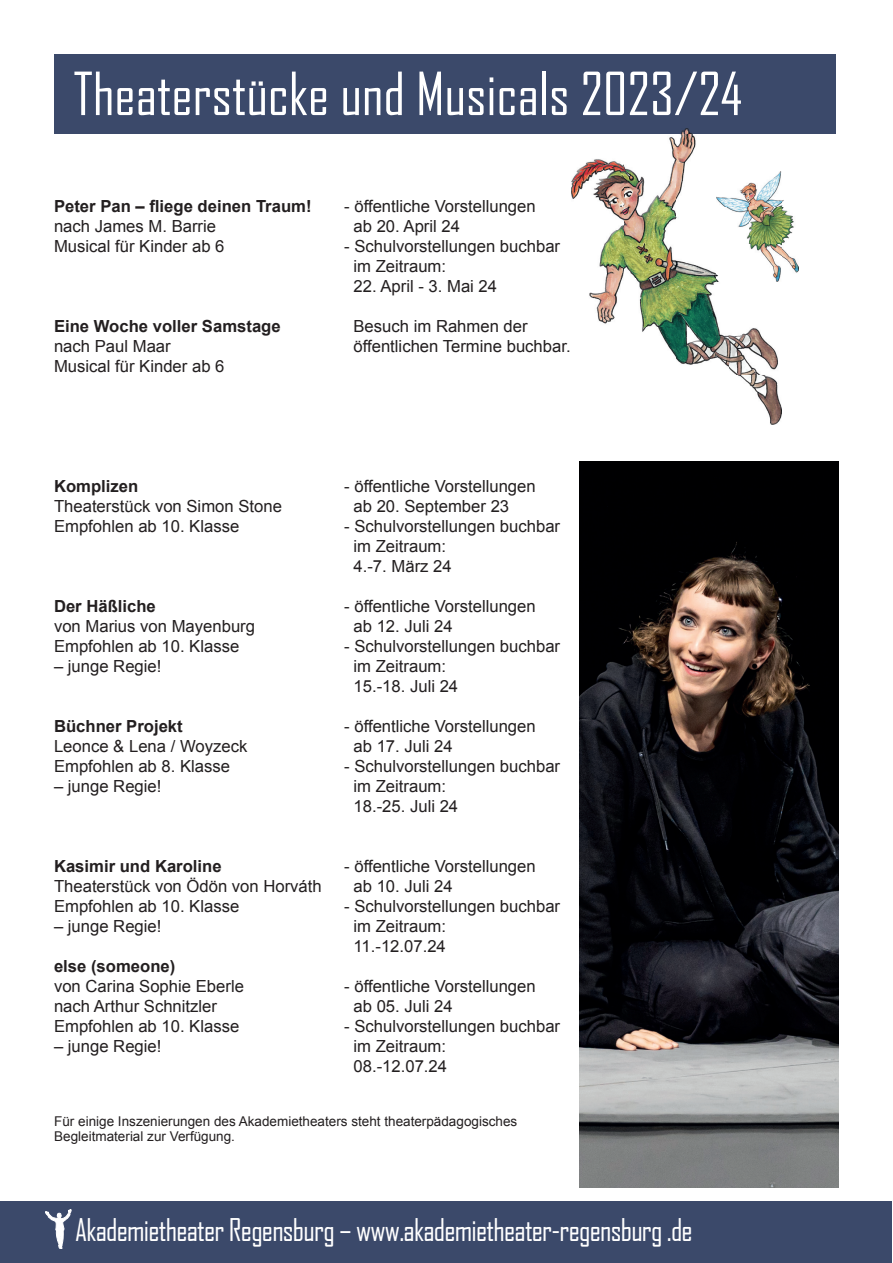
<style>
.page{position:relative;width:893px;height:1263px;background:#fff}
.page>*{position:absolute;margin:0;border:0;box-sizing:border-box;transform-origin:0 0}
.t1{font:56.85px "Agency FB";color:#fff}
.t2{font:30px "Agency FB";letter-spacing:-.025em;color:#fff}
.t3{font:16.65px/20px "Arial";color:#231f20}
.t4{font:700 16.65px "Arial";color:#231f20}
.t5{font:13.5px/15px "Arial";color:#231f20}
</style>
<div class="page">
<div style="left:0;top:1201px;width:892px;height:62px;background:#3b496a"></div>
<svg style="left:46px;top:1209px;width:25px;height:40px"></svg>
<div style="left:54px;top:54px;width:782px;height:79px;background:#3b496a"></div>
<img style="left:572px;top:133px;width:157px;height:49px">
<img style="left:729px;top:133px;width:52px;height:1px">
<img style="left:572px;top:182px;width:145px;height:97px">
<img style="left:589px;top:279px;width:130px;height:48px">
<img style="left:642px;top:327px;width:139px;height:97px">
<img style="left:681px;top:128px;width:9px;height:5px">
<img style="left:717px;top:171px;width:82px;height:110px">
<img style="left:580px;top:461px;width:259px;height:726px">
<h1 class="t1" style="left:73px;top:59px;width:670px">Theaterstücke und Musicals 2023/24</h1>
<p class="t4" style="left:54px;top:195px;width:259px">Peter Pan – fliege deinen Traum!</p>
<p class="t3" style="left:54px;top:216px;width:172px">nach James M. Barrie<br>Musical für Kinder ab 6</p>
<p class="t4" style="left:54px;top:315px;width:228px">Eine Woche voller Samstage</p>
<p class="t3" style="left:54px;top:336px;width:172px">nach Paul Maar<br>Musical für Kinder ab 6</p>
<p class="t3" style="left:353px;top:196px;width:184px;text-indent:-9px">- öffentliche Vorstellungen ab 20. April 24</p>
<p class="t3" style="left:353px;top:236px;width:208px;text-indent:-9px">- Schulvorstellungen buchbar im Zeitraum:</p>
<p class="t3" style="left:353px;top:276px;width:145px">22. April - 3. Mai 24</p>
<p class="t3" style="left:353px;top:316px;width:219px">Besuch im Rahmen der öffentlichen Termine buchbar.</p>
<p class="t4" style="left:54px;top:475px;width:86px">Komplizen</p>
<p class="t3" style="left:54px;top:496px;width:229px">Theaterstück von Simon Stone<br>Empfohlen ab 10. Klasse</p>
<p class="t4" style="left:54px;top:595px;width:103px">Der Häßliche</p>
<p class="t3" style="left:54px;top:616px;width:203px">von Marius von Mayenburg<br>Empfohlen ab 10. Klasse</p>
<p class="t3" style="left:54px;top:656px;width:109px">– junge Regie!</p>
<p class="t4" style="left:54px;top:715px;width:130px">Büchner Projekt</p>
<p class="t3" style="left:54px;top:736px;width:195px">Leonce &amp; Lena / Woyzeck<br>Empfohlen ab 8. Klasse</p>
<p class="t3" style="left:54px;top:776px;width:109px">– junge Regie!</p>
<p class="t4" style="left:54px;top:855px;width:169px">Kasimir und Karoline</p>
<p class="t3" style="left:54px;top:876px;width:269px">Theaterstück von Ödön von Horváth<br>Empfohlen ab 10. Klasse</p>
<p class="t3" style="left:54px;top:916px;width:109px">– junge Regie!</p>
<p class="t4" style="left:54px;top:955px;width:123px">else (someone)</p>
<p class="t3" style="left:54px;top:976px;width:191px">von Carina Sophie Eberle nach Arthur Schnitzler<br>Empfohlen ab 10. Klasse</p>
<p class="t3" style="left:54px;top:1036px;width:109px">– junge Regie!</p>
<p class="t3" style="left:353px;top:476px;width:184px;text-indent:-9px">- öffentliche Vorstellungen ab 20. September 23</p>
<p class="t3" style="left:353px;top:516px;width:208px;text-indent:-9px">- Schulvorstellungen buchbar im Zeitraum:<br>4.-7. März 24</p>
<p class="t3" style="left:353px;top:596px;width:184px;text-indent:-9px">- öffentliche Vorstellungen ab 12. Juli 24</p>
<p class="t3" style="left:353px;top:636px;width:208px;text-indent:-9px">- Schulvorstellungen buchbar im Zeitraum:<br>15.-18. Juli 24</p>
<p class="t3" style="left:353px;top:716px;width:184px;text-indent:-9px">- öffentliche Vorstellungen ab 17. Juli 24</p>
<p class="t3" style="left:353px;top:756px;width:208px;text-indent:-9px">- Schulvorstellungen buchbar im Zeitraum:<br>18.-25. Juli 24</p>
<p class="t3" style="left:353px;top:856px;width:184px;text-indent:-9px">- öffentliche Vorstellungen ab 10. Juli 24</p>
<p class="t3" style="left:353px;top:896px;width:208px;text-indent:-9px">- Schulvorstellungen buchbar im Zeitraum:<br>11.-12.07.24</p>
<p class="t3" style="left:353px;top:976px;width:184px;text-indent:-9px">- öffentliche Vorstellungen ab 05. Juli 24</p>
<p class="t3" style="left:353px;top:1016px;width:208px;text-indent:-9px">- Schulvorstellungen buchbar im Zeitraum:<br>08.-12.07.24</p>
<p class="t5" style="left:54px;top:1114px;width:465px">Für einige Inszenierungen des Akademietheaters steht theaterpädagogisches<br>Begleitmaterial zur Verfügung.</p>
<h2 class="t2" style="left:75px;top:1211px;width:619px">Akademietheater Regensburg – www.akademietheater-regensburg .de</h2>
</div>
